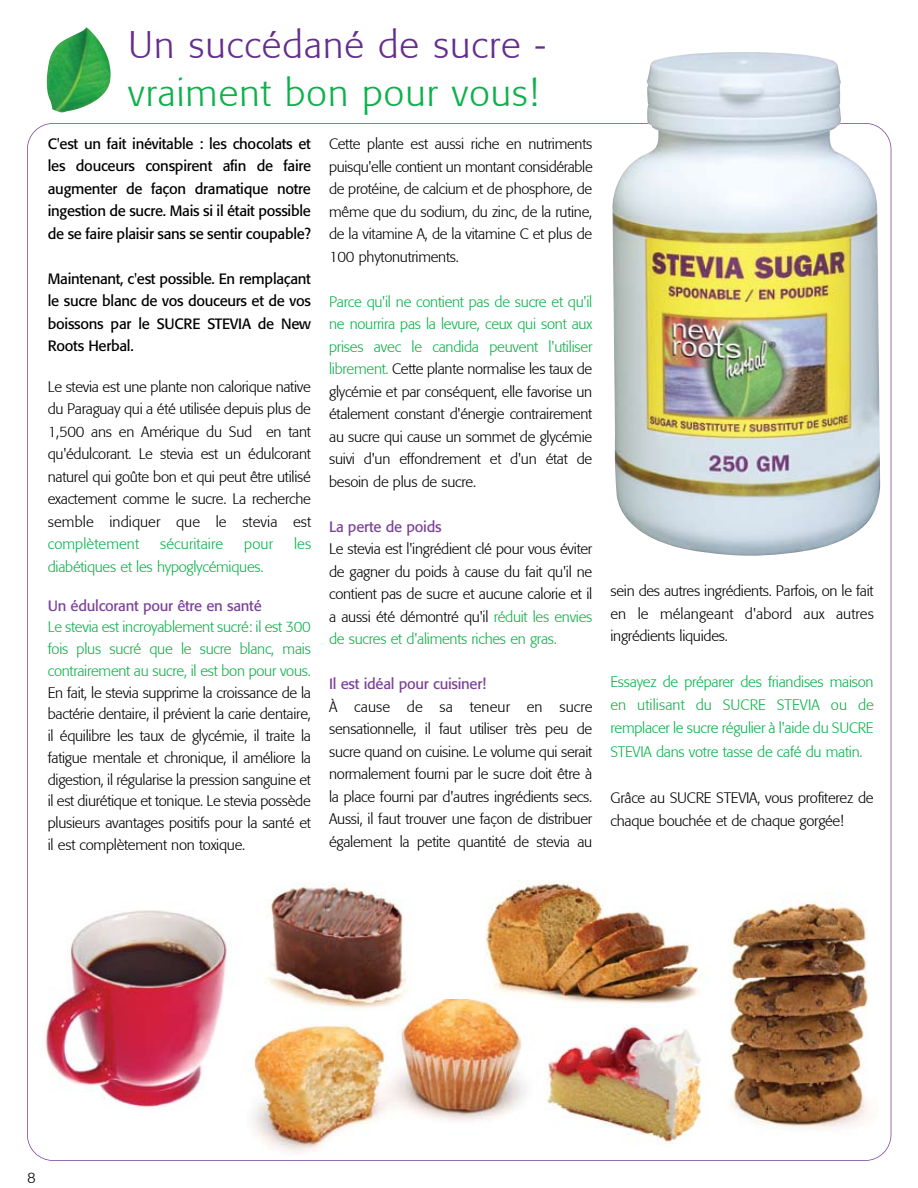
<style>
.page{position:relative;width:918px;height:1188px;background:#fff}
.page>*{position:absolute;margin:0;border:0;box-sizing:border-box;transform-origin:0 0}
.t1{font:300 37.5px "Formata";letter-spacing:.03em;color:#0db14b}
.t2{font:300 37.5px "Formata";letter-spacing:.03em;color:#642e8d}
.t3{font:300 15px "Formata";color:#000}
.t4{font:300 14.85px/22.5px "Formata";letter-spacing:-.02em;color:#000;text-align:justify}
.t5{font:300 14.85px/23.2px "Formata";letter-spacing:-.02em;color:#0db14b;text-align:justify}
.t6{font:14.85px/22.5px "Formata";letter-spacing:-.02em;color:#000;text-align:justify}
.t7{font:14.85px "Formata";letter-spacing:-.02em;color:#7c4199}
.t8{font:300 14.85px "Formata";letter-spacing:.005em;color:#0db14b}
.s1{color:#0db14b}
</style>
<div class="page">
<img style="left:45px;top:910px;width:182px;height:198px">
<img style="left:547px;top:1025px;width:160px;height:119px">
<img style="left:729px;top:901px;width:140px;height:228px">
<img style="left:485px;top:880px;width:215px;height:124px">
<img style="left:252px;top:999px;width:283px;height:155px">
<div style="left:248px;top:877px;width:166px;height:135px;background:#fff"></div>
<img style="left:267px;top:882px;width:139px;height:127px">
<img style="left:612px;top:52px;width:269px;height:504px">
<img style="left:47px;top:27px;width:64px;height:86px">
<h1 class="t2" style="left:128px;top:23px;width:419px">Un succédané de sucre -</h1>
<h1 class="t1" style="left:128px;top:71px;width:412px">vraiment bon pour vous!</h1>
<p class="t6" style="left:48px;top:132px;width:265px">C'est un fait inévitable : les chocolats et les douceurs conspirent afin de faire augmenter de façon dramatique notre ingestion de sucre. Mais si il était possible de se faire plaisir sans se sentir coupable?</p>
<p class="t6" style="left:48px;top:267px;width:265px">Maintenant, c'est possible. En remplaçant le sucre blanc de vos douceurs et de vos boissons par le SUCRE STEVIA de New Roots Herbal.</p>
<p class="t4" style="left:48px;top:375px;width:265px">Le stevia est une plante non calorique native du Paraguay qui a été utilisée depuis plus de 1,500 ans en Amérique du Sud en tant qu'édulcorant. Le stevia est un édulcorant naturel qui goûte bon et qui peut être utilisé exactement comme le sucre. La recherche semble indiquer que le stevia est</p>
<p class="t8" style="left:48px;top:535px;width:93px">complètement</p>
<p class="t8" style="left:160px;top:535px;width:65px">sécuritaire</p>
<p class="t5" style="left:244px;top:532px;width:30px">pour</p>
<p class="t5" style="left:294px;top:532px;width:19px">les</p>
<p class="t5" style="left:48px;top:555px;width:217px">diabétiques et les hypoglycémiques.</p>
<p class="t7" style="left:48px;top:596px;width:215px">Un édulcorant pour être en santé</p>
<p class="t5" style="left:48px;top:616px;width:265px;line-height:21.8px">Le stevia est incroyablement sucré: il est 300 fois plus sucré que le sucre blanc, mais contrairement au sucre, il est bon pour vous.</p>
<p class="t4" style="left:48px;top:682px;width:265px;line-height:21.8px">En fait, le stevia supprime la croissance de la bactérie dentaire, il prévient la carie dentaire, il équilibre les taux de glycémie, il traite la fatigue mentale et chronique, il améliore la digestion, il régularise la pression sanguine et il est diurétique et tonique. Le stevia possède plusieurs avantages positifs pour la santé et il est complètement non toxique.</p>
<p class="t4" style="left:329px;top:133px;width:265px">Cette plante est aussi riche en nutriments puisqu'elle contient un montant considérable de protéine, de calcium et de phosphore, de même que du sodium, du zinc, de la rutine, de la vitamine A, de la vitamine C et plus de 100 phytonutriments.</p>
<p class="t4" style="left:329px;top:291px;width:265px"><span class="s1">Parce qu'il ne contient pas de sucre et qu'il ne nourrira pas la levure, ceux qui sont aux prises avec le candida peuvent l'utiliser librement.</span> Cette plante normalise les taux de glycémie et par conséquent, elle favorise un étalement constant d'énergie contrairement au sucre qui cause un sommet de glycémie suivi d'un effondrement et d'un état de besoin de plus de sucre.</p>
<p class="t7" style="left:329px;top:518px;width:114px">La perte de poids</p>
<p class="t4" style="left:329px;top:538px;width:265px">Le stevia est l'ingrédient clé pour vous éviter de gagner du poids à cause du fait qu'il ne contient pas de sucre et aucune calorie et il a aussi été démontré qu'il <span class="s1">réduit les envies de sucres et d'aliments riches en gras.</span></p>
<p class="t7" style="left:329px;top:675px;width:158px">Il est idéal pour cuisiner!</p>
<p class="t4" style="left:329px;top:696px;width:265px">À cause de sa teneur en sucre sensationnelle, il faut utiliser très peu de sucre quand on cuisine. Le volume qui serait normalement fourni par le sucre doit être à la place fourni par d'autres ingrédients secs.<br>Aussi, il faut trouver une façon de distribuer également la petite quantité de stevia au</p>
<p class="t4" style="left:611px;top:580px;width:265px">sein des autres ingrédients. Parfois, on le fait en le mélangeant d'abord aux autres ingrédients liquides.</p>
<p class="t5" style="left:611px;top:670px;width:265px">Essayez de préparer des friandises maison en utilisant du SUCRE STEVIA ou de remplacer le sucre régulier à l'aide du SUCRE STEVIA dans votre tasse de café du matin.</p>
<p class="t4" style="left:611px;top:786px;width:265px;line-height:23.2px">Grâce au SUCRE STEVIA, vous profiterez de chaque bouchée et de chaque gorgée!</p>
<p class="t3" style="left:27px;top:1169px;width:10px">8</p>
</div>
